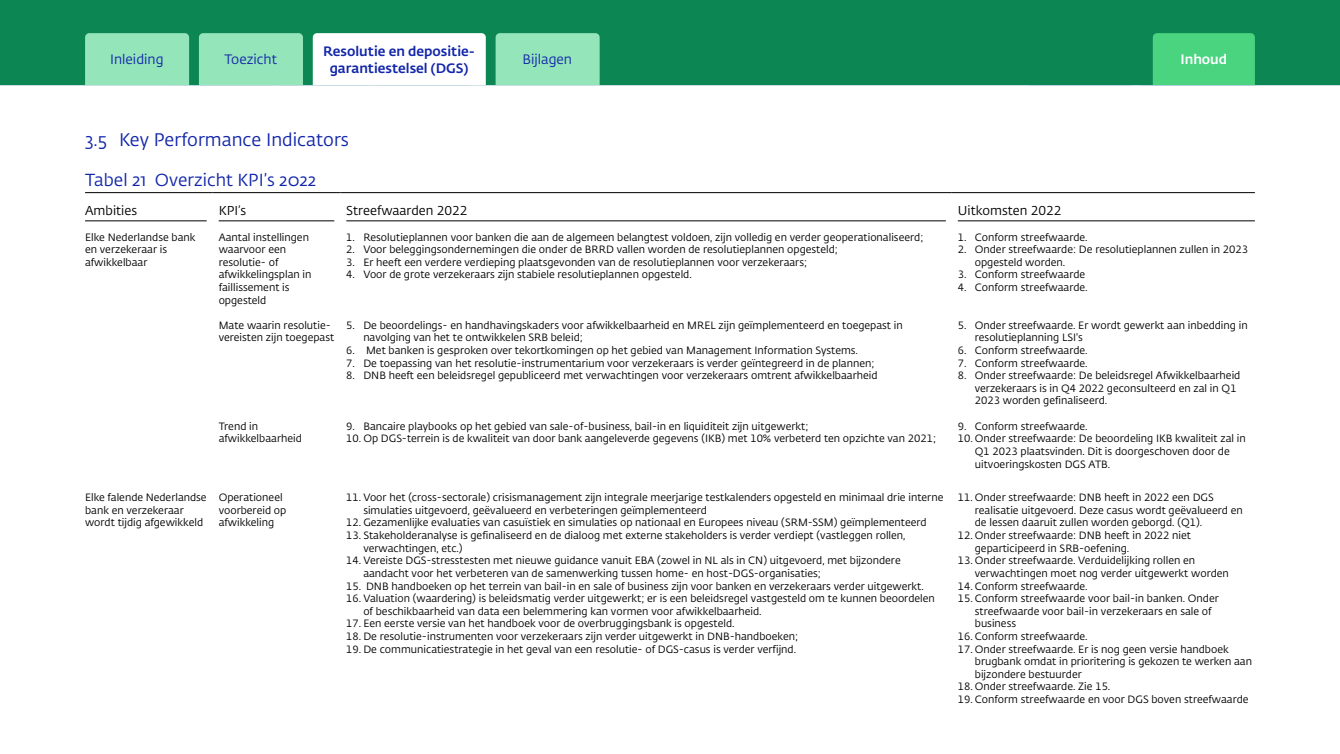
<style>
.page{position:relative;width:1340px;height:754px;background:#fff}
.page>*{position:absolute;margin:0;border:0;box-sizing:border-box;transform-origin:0 0}
.H3_Paragraafkop{font:18px "DNB Fedra";color:#1226aa}
.P_Figuurbijschrift{font:17.25px "DNB Fedra";color:#1226aa}
.t1{font:13.5px "DNB Fedra";color:#1226aa}
.t2{font:500 13.5px/16.5px "DNB Fedra";color:#1226aa;text-align:center}
.t3{font:500 13.5px "DNB Fedra";color:#fff}
.Tabel_Kop_LINKS{font:12.75px "DNB Fedra";color:#000}
.Tabel_Brood_TEKST_7p{font:10.5px/12.6px "DNB Fedra";color:#000}
</style>
<div class="page">
<div style="left:0;top:0;width:1339px;height:85px;background:#0c8754"></div>
<svg style="left:1140px;top:33px;width:114px;height:52px;background:#42cb7a"></svg>
<div style="left:495px;top:33px;width:104px;height:52px;background:#94e5ba"></div>
<svg style="left:85px;top:33px;width:401px;height:52px"></svg>
<hr style="left:85px;top:192px;width:128px;height:1px;background:#000">
<hr style="left:213px;top:192px;width:127px;height:1px;background:#000">
<hr style="left:340px;top:192px;width:611px;height:1px;background:#000">
<hr style="left:951px;top:192px;width:303px;height:1px;background:#000">
<hr style="left:85px;top:220px;width:122px;height:1px;background:#000">
<hr style="left:219px;top:220px;width:115px;height:1px;background:#000">
<hr style="left:346px;top:220px;width:599px;height:1px;background:#000">
<hr style="left:957px;top:220px;width:297px;height:1px;background:#000">
<p class="t2" style="left:323px;top:43px;width:153px">Resolutie en depositie&shy;garantiestelsel (DGS)</p>
<p class="t1" style="left:224px;top:51px;width:54px">Toezicht</p>
<p class="t1" style="left:403px;top:51px;width:40px">Titel 4</p>
<p class="t3" style="left:1150px;top:51px;width:95px">Samenvatting</p>
<p class="t1" style="left:110px;top:51px;width:55px">Inleiding</p>
<p class="t1" style="left:522px;top:51px;width:51px">Bijlagen</p>
<p class="t1" style="left:112px;top:51px;width:37px">Titel 1</p>
<p class="t1" style="left:208px;top:51px;width:39px">Titel 2</p>
<p class="t3" style="left:1180px;top:51px;width:48px">Inhoud</p>
<h3 class="H3_Paragraafkop" style="left:85px;top:129px;width:265px">3.5 Key Performance Indicators</h3>
<p class="P_Figuurbijschrift" style="left:85px;top:170px;width:233px">Tabel 21 Overzicht KPI’s 2022</p>
<p class="Tabel_Kop_LINKS" style="left:85px;top:203px;width:54px">Ambities</p>
<p class="Tabel_Kop_LINKS" style="left:219px;top:203px;width:29px">KPI’s</p>
<p class="Tabel_Kop_LINKS" style="left:346px;top:203px;width:123px">Streefwaarden 2022</p>
<p class="Tabel_Kop_LINKS" style="left:957px;top:203px;width:105px">Uitkomsten 2022</p>
<p class="Tabel_Brood_TEKST_7p" style="left:85px;top:231px;width:112px">Elke Nederlandse bank en verzekeraar is afwikkelbaar</p>
<p class="Tabel_Brood_TEKST_7p" style="left:219px;top:231px;width:94px">Aantal instellingen waarvoor een resolutie- of afwikkelingsplan in faillissement is opgesteld</p>
<p class="Tabel_Brood_TEKST_7p" style="left:346px;top:231px;width:578px">1. Resolutieplannen voor banken die aan de algemeen belangtest voldoen, zijn volledig en verder geoperationaliseerd;</p>
<p class="Tabel_Brood_TEKST_7p" style="left:957px;top:231px;width:131px">1. Conform streefwaarde.</p>
<p class="Tabel_Brood_TEKST_7p" style="left:974px;top:243px;width:275px;text-indent:-17px">2. Onder streefwaarde: De resolutieplannen zullen in 2023 opgesteld worden.</p>
<p class="Tabel_Brood_TEKST_7p" style="left:957px;top:268px;width:129px">3. Conform streefwaarde</p>
<p class="Tabel_Brood_TEKST_7p" style="left:957px;top:281px;width:131px">4. Conform streefwaarde.</p>
<p class="Tabel_Brood_TEKST_7p" style="left:346px;top:243px;width:493px">2. Voor beleggingsondernemingen die onder de BRRD vallen worden de resolutieplannen opgesteld;</p>
<p class="Tabel_Brood_TEKST_7p" style="left:346px;top:256px;width:462px">3. Er heeft een verdere verdieping plaatsgevonden van de resolutieplannen voor verzekeraars;</p>
<p class="Tabel_Brood_TEKST_7p" style="left:346px;top:268px;width:347px">4. Voor de grote verzekeraars zijn stabiele resolutieplannen opgesteld.</p>
<p class="Tabel_Brood_TEKST_7p" style="left:219px;top:319px;width:117px">Mate waarin resolutie&shy;vereisten zijn toegepast</p>
<p class="Tabel_Brood_TEKST_7p" style="left:363px;top:319px;width:541px;text-indent:-17px">5. De beoordelings- en handhavingskaders voor afwikkelbaarheid en MREL zijn geïmplementeerd en toegepast in navolging van het te ontwikkelen SRB beleid;</p>
<p class="Tabel_Brood_TEKST_7p" style="left:346px;top:344px;width:513px">6. Met banken is gesproken over tekortkomingen op het gebied van Management Information Systems.</p>
<p class="Tabel_Brood_TEKST_7p" style="left:346px;top:357px;width:529px">7. De toepassing van het resolutie-instrumentarium voor verzekeraars is verder geïntegreerd in de plannen;</p>
<p class="Tabel_Brood_TEKST_7p" style="left:346px;top:369px;width:533px">8. DNB heeft een beleidsregel gepubliceerd met verwachtingen voor verzekeraars omtrent afwikkelbaarheid</p>
<p class="Tabel_Brood_TEKST_7p" style="left:219px;top:420px;width:85px">Trend in afwikkelbaarheid</p>
<p class="Tabel_Brood_TEKST_7p" style="left:346px;top:420px;width:463px">9. Bancaire playbooks op het gebied van sale-of-business, bail-in en liquiditeit zijn uitgewerkt;</p>
<p class="Tabel_Brood_TEKST_7p" style="left:346px;top:432px;width:591px">10. Op DGS-terrein is de kwaliteit van door bank aangeleverde gegevens (IKB) met 10% verbeterd ten opzichte van 2021;</p>
<p class="Tabel_Brood_TEKST_7p" style="left:85px;top:491px;width:123px">Elke falende Nederlandse bank en verzekeraar wordt tijdig afgewikkeld</p>
<p class="Tabel_Brood_TEKST_7p" style="left:219px;top:491px;width:69px">Operationeel voorbereid op afwikkeling</p>
<p class="Tabel_Brood_TEKST_7p" style="left:363px;top:491px;width:581px;text-indent:-17px">11. Voor het (cross-sectorale) crisismanagement zijn integrale meerjarige testkalenders opgesteld en minimaal drie interne simulaties uitgevoerd, geëvalueerd en verbeteringen geïmplementeerd</p>
<p class="Tabel_Brood_TEKST_7p" style="left:346px;top:516px;width:582px">12. Gezamenlijke evaluaties van casuïstiek en simulaties op nationaal en Europees niveau (SRM-SSM) geïmplementeerd</p>
<p class="Tabel_Brood_TEKST_7p" style="left:363px;top:529px;width:544px;text-indent:-17px">13. Stakeholderanalyse is gefinaliseerd en de dialoog met externe stakeholders is verder verdiept (vastleggen rollen, verwachtingen, etc.)</p>
<p class="Tabel_Brood_TEKST_7p" style="left:363px;top:554px;width:539px;text-indent:-17px">14. Vereiste DGS-stresstesten met nieuwe guidance vanuit EBA (zowel in NL als in CN) uitgevoerd, met bijzondere aandacht voor het verbeteren van de samenwerking tussen home- en host-DGS-organisaties;</p>
<p class="Tabel_Brood_TEKST_7p" style="left:346px;top:579px;width:579px">15. DNB handboeken op het terrein van bail-in en sale of business zijn voor banken en verzekeraars verder uitgewerkt.</p>
<p class="Tabel_Brood_TEKST_7p" style="left:363px;top:592px;width:573px;text-indent:-17px">16. Valuation (waardering) is beleidsmatig verder uitgewerkt; er is een beleidsregel vastgesteld om te kunnen beoordelen of beschikbaarheid van data een belemmering kan vormen voor afwikkelbaarheid.</p>
<p class="Tabel_Brood_TEKST_7p" style="left:346px;top:617px;width:390px">17. Een eerste versie van het handboek voor de overbruggingsbank is opgesteld.</p>
<p class="Tabel_Brood_TEKST_7p" style="left:346px;top:630px;width:453px">18. De resolutie-instrumenten voor verzekeraars zijn verder uitgewerkt in DNB-handboeken;</p>
<p class="Tabel_Brood_TEKST_7p" style="left:346px;top:642px;width:451px">19. De communicatiestrategie in het geval van een resolutie- of DGS-casus is verder verfijnd.</p>
<p class="Tabel_Brood_TEKST_7p" style="left:974px;top:319px;width:274px;text-indent:-17px">5. Onder streefwaarde. Er wordt gewerkt aan inbedding in resolutieplanning LSI's</p>
<p class="Tabel_Brood_TEKST_7p" style="left:957px;top:344px;width:131px">6. Conform streefwaarde.</p>
<p class="Tabel_Brood_TEKST_7p" style="left:957px;top:357px;width:131px">7. Conform streefwaarde.</p>
<p class="Tabel_Brood_TEKST_7p" style="left:974px;top:369px;width:267px;text-indent:-17px">8. Onder streefwaarde: De beleidsregel Afwikkelbaarheid verzekeraars is in Q4 2022 geconsulteerd en zal in Q1<br>2023 worden gefinaliseerd.</p>
<p class="Tabel_Brood_TEKST_7p" style="left:957px;top:420px;width:131px">9. Conform streefwaarde.</p>
<p class="Tabel_Brood_TEKST_7p" style="left:974px;top:432px;width:272px;text-indent:-17px">10. Onder streefwaarde: De beoordeling IKB kwaliteit zal in<br>Q1 2023 plaatsvinden. Dit is doorgeschoven door de uitvoeringskosten DGS ATB.</p>
<p class="Tabel_Brood_TEKST_7p" style="left:974px;top:491px;width:269px;text-indent:-17px">11. Onder streefwaarde: DNB heeft in 2022 een DGS realisatie uitgevoerd. Deze casus wordt geëvalueerd en de lessen daaruit zullen worden geborgd. (Q1).</p>
<p class="Tabel_Brood_TEKST_7p" style="left:974px;top:529px;width:218px;text-indent:-17px">12. Onder streefwaarde: DNB heeft in 2022 niet geparticipeerd in SRB-oefening.</p>
<p class="Tabel_Brood_TEKST_7p" style="left:974px;top:554px;width:255px;text-indent:-17px">13. Onder streefwaarde. Verduidelijking rollen en verwachtingen moet nog verder uitgewerkt worden</p>
<p class="Tabel_Brood_TEKST_7p" style="left:957px;top:579px;width:131px">14. Conform streefwaarde.</p>
<p class="Tabel_Brood_TEKST_7p" style="left:974px;top:592px;width:245px;text-indent:-17px">15. Conform streefwaarde voor bail-in banken. Onder streefwaarde voor bail-in verzekeraars en sale of business</p>
<p class="Tabel_Brood_TEKST_7p" style="left:957px;top:630px;width:131px">16. Conform streefwaarde.</p>
<p class="Tabel_Brood_TEKST_7p" style="left:974px;top:642px;width:279px;text-indent:-17px">17. Onder streefwaarde. Er is nog geen versie handboek brugbank omdat in prioritering is gekozen te werken aan bijzondere bestuurder</p>
<p class="Tabel_Brood_TEKST_7p" style="left:957px;top:680px;width:154px">18. Onder streefwaarde. Zie 15.</p>
<p class="Tabel_Brood_TEKST_7p" style="left:957px;top:693px;width:292px">19. Conform streefwaarde en voor DGS boven streefwaarde</p>
</div>
